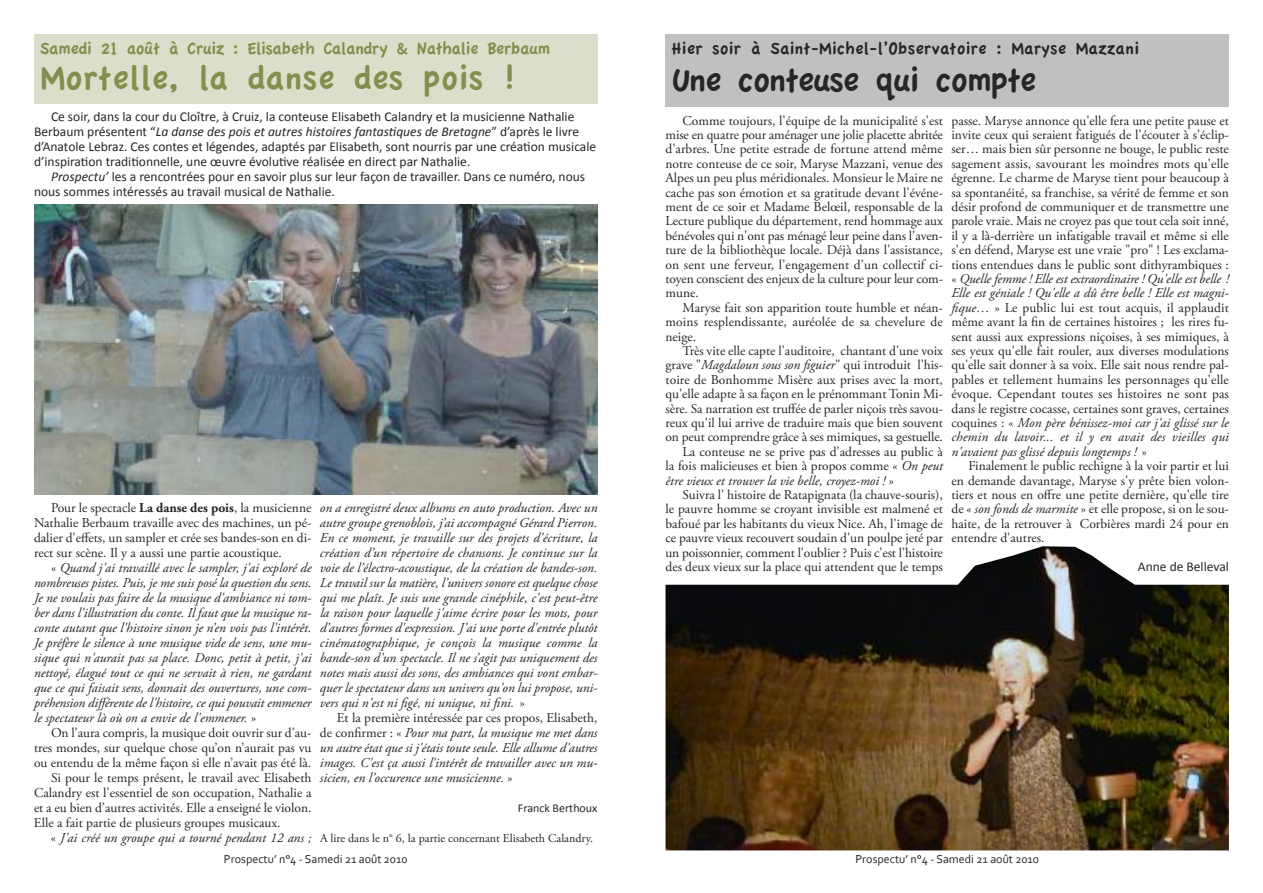
<style>
.page{position:relative;width:1263px;height:893px;background:#fff}
.page>*{position:absolute;margin:0;border:0;box-sizing:border-box;transform-origin:0 0}
.t1{font:36px "Apple Casual";color:#848e4d}
.t2{font:36px "Apple Casual";letter-spacing:-.045em;color:#272627}
.t3{font:18px "Apple Casual";letter-spacing:-.03em;color:#848e4d}
.t4{font:18px "Apple Casual";color:#272627}
.t5{font:13.5px/14.4px "Adobe Garamond Pro";color:#272627;text-align:justify}
.t6{font:italic 13.5px/15px "Adobe Garamond Pro";color:#272627;text-align:justify}
.t7{font:13.5px/15px "Calibri";color:#272627}
.t8{font:12px "Corbel";color:#272627}
.t9{font:12px "Adobe Garamond Pro";color:#272627}
.t10{font:12px "Calibri";color:#272627}
.s1{font-style:italic}
.s2{font-style:normal}
.s3{font-weight:700}
</style>
<div class="page">
<div style="left:665px;top:34px;width:564px;height:72px;background:#c1c0c0"></div>
<div style="left:34px;top:34px;width:563px;height:69px;background:#dcdecb"></div>
<img style="left:665px;top:546px;width:564px;height:304px">
<img style="left:34px;top:205px;width:563px;height:289px">
<h2 class="t3" style="left:40px;top:40px;width:512px">Samedi 21 août à Cruiz : Elisabeth Calandry &amp; Nathalie Berbaum</h2>
<h1 class="t1" style="left:40px;top:60px;width:476px">Mortelle, la danse des pois !</h1>
<p class="t7" style="left:34px;top:109px;width:564px;text-indent:17px">Ce soir, dans la cour du Cloître, à Cruiz, la conteuse Elisabeth Calandry et la musicienne Nathalie Berbaum présentent “<span class="s1">La danse des pois et autres histoires fantastiques de Bretagne</span>” d’après le livre d’Anatole Lebraz. Ces contes et légendes, adaptés par Elisabeth, sont nourris par une création musicale d’inspiration traditionnelle, une œuvre évolutive réalisée en direct par Nathalie.</p>
<p class="t7" style="left:34px;top:169px;width:553px;text-indent:17px"><span class="s1">Prospectu’</span> les a rencontrées pour en savoir plus sur leur façon de travailler. Dans ce numéro, nous nous sommes intéressés au travail musical de Nathalie.</p>
<p class="t6" style="left:320px;top:502px;width:279px">on a enregistré deux albums en auto production. Avec un autre groupe grenoblois, j’ai accompagné Gérard Pierron.<br>En ce moment, je travaille sur des projets d'écriture, la création d’un répertoire de chansons. Je continue sur la voie de l’électro-acoustique, de la création de bandes-son.<br>Le travail sur la matière, l’univers sonore est quelque chose qui me plaît. Je suis une grande cinéphile, c'est peut-être la raison pour laquelle j'aime écrire pour les mots, pour d’autres formes d'expression. J'ai une porte d'entrée plutôt cinématographique, je conçois la musique comme la bande-son d'un spectacle. Il ne s’agit pas uniquement des notes mais aussi des sons, des ambiances qui vont embar&shy;quer le spectateur dans un univers qu'on lui propose, uni&shy;vers qui n'est ni figé, ni unique, ni fini. <span class="s2">»</span></p>
<p class="t6" style="left:320px;top:712px;width:279px;text-indent:17px"><span class="s2">Et la première intéressée par ces propos, Elisabeth, de confirmer : «</span> Pour ma part, la musique me met dans un autre état que si j'étais toute seule. Elle allume d'autres images. C'est ça aussi l'intérêt de travailler avec un mu&shy;sicien, en l’occurence une musicienne. <span class="s2">»</span></p>
<p class="t10" style="left:518px;top:801px;width:81px">Franck Berthoux</p>
<p class="t9" style="left:320px;top:834px;width:274px">A lire dans le n° 6, la partie concernant Elisabeth Calandry.</p>
<p class="t5" style="left:34px;top:502px;width:279px;line-height:15px;text-indent:17px">Pour le spectacle <span class="s3">La danse des pois</span>, la musicienne Nathalie Berbaum travaille avec des machines, un pé&shy;dalier d'effets, un sampler et crée ses bandes-son en di&shy;rect sur scène. Il y a aussi une partie acoustique.</p>
<p class="t6" style="left:34px;top:562px;width:279px;text-indent:17px"><span class="s2">«</span> Quand j'ai travaillé avec le sampler, j'ai exploré de nombreuses pistes. Puis, je me suis posé la question du sens.<br>Je ne voulais pas faire de la musique d'ambiance ni tom&shy;ber dans l'illustration du conte. Il faut que la musique ra&shy;conte autant que l'histoire sinon je n’en vois pas l'intérêt.<br>Je préfère le silence à une musique vide de sens, une mu&shy;sique qui n'aurait pas sa place. Donc, petit à petit, j'ai nettoyé, élagué tout ce qui ne servait à rien, ne gardant que ce qui faisait sens, donnait des ouvertures, une com&shy;préhension différente de l'histoire, ce qui pouvait emmener le spectateur là où on a envie de l'emmener. <span class="s2">»</span></p>
<p class="t5" style="left:51px;top:727px;width:262px">On l’aura compris, la musique doit ouvrir sur d'au-</p>
<p class="t5" style="left:34px;top:742px;width:279px">tres mondes, sur quelque chose qu’on n’aurait pas vu</p>
<p class="t5" style="left:34px;top:757px;width:279px">ou entendu de la même façon si elle n’avait pas été là.</p>
<p class="t5" style="left:51px;top:772px;width:262px">Si pour le temps présent, le travail avec Elisabeth</p>
<p class="t5" style="left:34px;top:787px;width:279px">Calandry est l'essentiel de son occupation, Nathalie a</p>
<p class="t5" style="left:34px;top:802px;width:279px">et a eu bien d’autres activités. Elle a enseigné le violon.</p>
<p class="t5" style="left:34px;top:817px;width:248px">Elle a fait partie de plusieurs groupes musicaux.</p>
<p class="t6" style="left:51px;top:832px;width:262px"><span class="s2">«</span> J'ai créé un groupe qui a tourné pendant 12 ans ;</p>
<h2 class="t4" style="left:671px;top:40px;width:469px">Hier soir à Saint-Michel-l’Observatoire : Maryse Mazzani</h2>
<h1 class="t2" style="left:671px;top:62px;width:366px">Une conteuse qui compte</h1>
<p class="t5" style="left:665px;top:114px;width:279px;text-indent:17px">Comme toujours, l'équipe de la municipalité s'est mise en quatre pour aménager une jolie placette abritée d'arbres. Une petite estrade de fortune attend même notre conteuse de ce soir, Maryse Mazzani, venue des Alpes un peu plus méridionales. Monsieur le Maire ne cache pas son émotion et sa gratitude devant l'événe&shy;ment de ce soir et Madame Belœil, responsable de la Lecture publique du département, rend hommage aux bénévoles qui n'ont pas ménagé leur peine dans l'aven&shy;ture de la bibliothèque locale. Déjà dans l'assistance, on sent une ferveur, l’engagement d’un collectif ci&shy;toyen conscient des enjeux de la culture pour leur com&shy;mune.</p>
<p class="t5" style="left:665px;top:301px;width:279px;text-indent:17px">Maryse fait son apparition toute humble et néan&shy;moins resplendissante, auréolée de sa chevelure de neige.</p>
<p class="t5" style="left:682px;top:345px;width:262px">Très vite elle capte l'auditoire, chantant d'une voix</p>
<p class="t5" style="left:665px;top:359px;width:279px">grave "<span class="s1">Magdaloun sous son figuier</span>" qui introduit l'his-</p>
<p class="t5" style="left:665px;top:373px;width:279px">toire de Bonhomme Misère aux prises avec la mort,</p>
<p class="t5" style="left:665px;top:388px;width:279px">qu'elle adapte à sa façon en le prénommant Tonin Mi-</p>
<p class="t5" style="left:665px;top:402px;width:279px">sère. Sa narration est truffée de parler niçois très savou-</p>
<p class="t5" style="left:665px;top:417px;width:279px">reux qu'il lui arrive de traduire mais que bien souvent</p>
<p class="t5" style="left:665px;top:431px;width:279px">on peut comprendre grâce à ses mimiques, sa gestuelle.</p>
<p class="t5" style="left:682px;top:445px;width:262px">La conteuse ne se prive pas d'adresses au public à</p>
<p class="t5" style="left:665px;top:460px;width:279px">la fois malicieuses et bien à propos comme « <span class="s1">On peut</span></p>
<p class="t6" style="left:665px;top:474px;width:230px">être vieux et trouver la vie belle, croyez-moi ! <span class="s2">»</span></p>
<p class="t5" style="left:682px;top:489px;width:262px">Suivra l' histoire de Ratapignata (la chauve-souris),</p>
<p class="t5" style="left:665px;top:503px;width:279px">le pauvre homme se croyant invisible est malmené et</p>
<p class="t5" style="left:665px;top:517px;width:279px">bafoué par les habitants du vieux Nice. Ah, l'image de</p>
<p class="t5" style="left:665px;top:532px;width:279px">ce pauvre vieux recouvert soudain d'un poulpe jeté par</p>
<p class="t5" style="left:665px;top:546px;width:279px">un poissonnier, comment l'oublier ? Puis c'est l'histoire</p>
<p class="t5" style="left:665px;top:561px;width:279px">des deux vieux sur la place qui attendent que le temps</p>
<p class="t5" style="left:951px;top:114px;width:279px">passe. Maryse annonce qu'elle fera une petite pause et invite ceux qui seraient fatigués de l'écouter à s'éclip&shy;ser… mais bien sûr personne ne bouge, le public reste sagement assis, savourant les moindres mots qu'elle égrenne. Le charme de Maryse tient pour beaucoup à sa spontanéité, sa franchise, sa vérité de femme et son désir profond de communiquer et de transmettre une parole vraie. Mais ne croyez pas que tout cela soit inné, il y a là-derrière un infatigable travail et même si elle s'en défend, Maryse est une vraie "pro" ! Les exclama&shy;tions entendues dans le public sont dithyrambiques : « <span class="s1">Quelle femme ! Elle est extraordinaire ! Qu'elle est belle !<br>Elle est géniale ! Qu'elle a dû être belle ! Elle est magni&shy;fique…</span> » Le public lui est tout acquis, il applaudit même avant la fin de certaines histoires ; les rires fu&shy;sent aussi aux expressions niçoises, à ses mimiques, à ses yeux qu'elle fait rouler, aux diverses modulations qu'elle sait donner à sa voix. Elle sait nous rendre pal&shy;pables et tellement humains les personnages qu'elle évoque. Cependant toutes ses histoires ne sont pas dans le registre cocasse, certaines sont graves, certaines coquines : « <span class="s1">Mon père bénissez-moi car j'ai glissé sur le chemin du lavoir... et il y en avait des vieilles qui n'avaient pas glissé depuis longtemps !</span> »</p>
<p class="t5" style="left:951px;top:460px;width:279px;text-indent:17px">Finalement le public rechigne à la voir partir et lui en demande davantage, Maryse s'y prête bien volon&shy;tiers et nous en offre une petite dernière, qu'elle tire de « <span class="s1">son fonds de marmite</span> » et elle propose, si on le sou&shy;haite, de la retrouver à Corbières mardi 24 pour en entendre d'autres.</p>
<p class="t7" style="left:1138px;top:559px;width:92px">Anne de Belleval</p>
<p class="t8" style="left:224px;top:852px;width:185px">Prospectu’ n°4 - Samedi 21 août 2010</p>
<p class="t8" style="left:855px;top:852px;width:185px">Prospectu’ n°4 - Samedi 21 août 2010</p>
</div>
